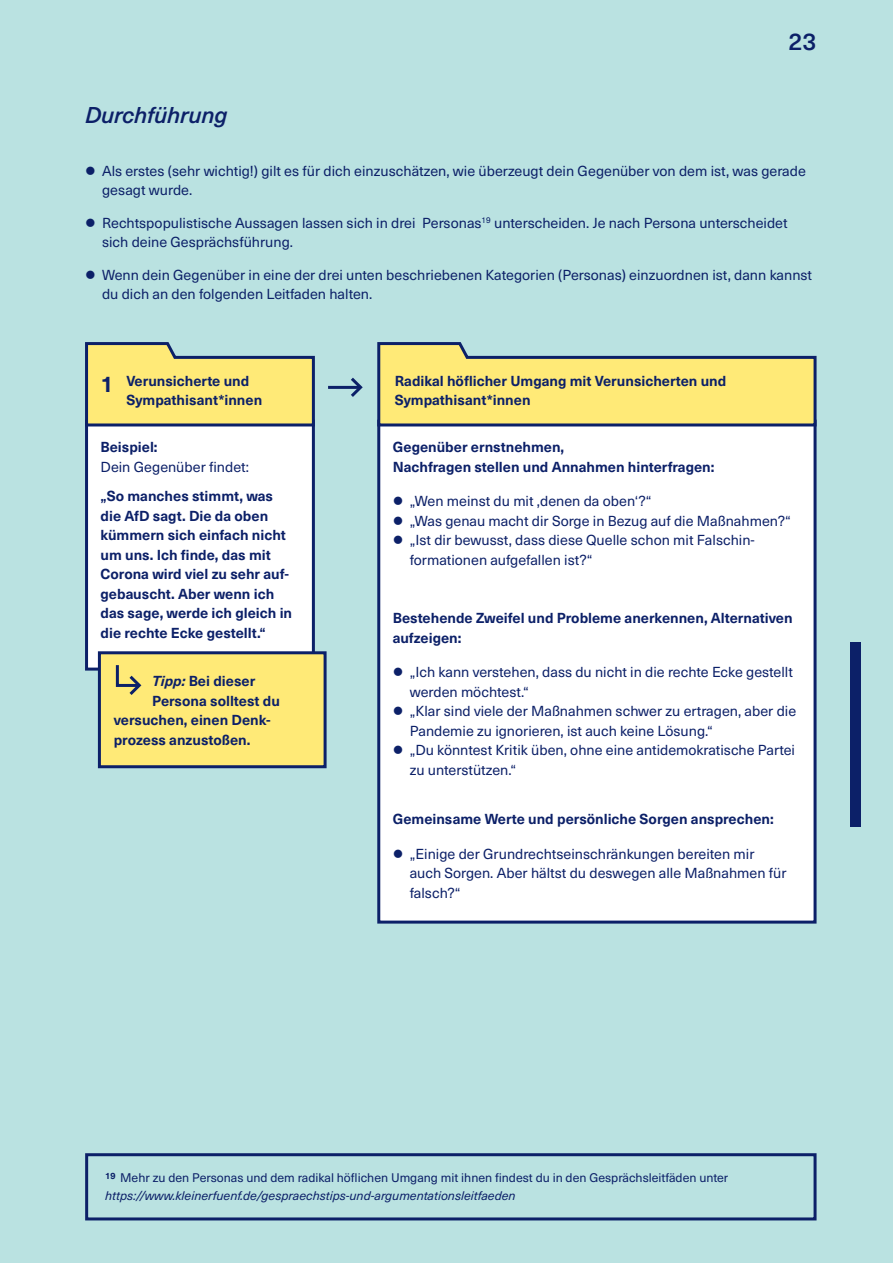
<style>
.page{position:relative;width:893px;height:1263px;background:#bae2e1}
.page>*{position:absolute;margin:0;border:0;box-sizing:border-box;transform-origin:0 0}
.t1{font:500 24px "Neue Haas Unica";color:#0c2068}
.t2{font:italic 500 22.5px "Neue Haas Unica";letter-spacing:-.01em;color:#0c2068}
.t3{font:700 22.5px "Neue Haas Unica";color:#0c2068}
.t4{font:14.25px/19.5px "Neue Haas Unica";color:#0c2068}
.t5{font:700 14.25px/19.5px "Neue Haas Unica";color:#0c2068}
.t6{font:12.3px/18px "Neue Haas Unica";color:#0c2068}
.s1{font-style:italic}
</style>
<div class="page">
<div style="left:850px;top:821px;width:11px;height:5px;background:#0c2068"></div>
<div style="left:850px;top:795px;width:11px;height:8px;background:#0c2068"></div>
<div style="left:850px;top:769px;width:11px;height:8px;background:#0c2068"></div>
<div style="left:850px;top:803px;width:11px;height:18px;background:#0c2068"></div>
<div style="left:850px;top:777px;width:11px;height:18px;background:#0c2068"></div>
<div style="left:850px;top:751px;width:11px;height:18px;background:#0c2068"></div>
<div style="left:850px;top:743px;width:11px;height:8px;background:#0c2068"></div>
<div style="left:850px;top:725px;width:11px;height:18px;background:#0c2068"></div>
<div style="left:850px;top:717px;width:11px;height:8px;background:#0c2068"></div>
<div style="left:850px;top:700px;width:11px;height:17px;background:#0c2068"></div>
<div style="left:850px;top:691px;width:11px;height:9px;background:#0c2068"></div>
<div style="left:850px;top:674px;width:11px;height:17px;background:#0c2068"></div>
<div style="left:850px;top:665px;width:11px;height:9px;background:#0c2068"></div>
<div style="left:850px;top:642px;width:11px;height:6px;background:#0c2068"></div>
<div style="left:850px;top:648px;width:11px;height:17px;background:#0c2068"></div>
<div style="left:85px;top:1153px;width:731px;height:67px;border:3px solid #0c2068"></div>
<div style="left:377px;top:420px;width:439px;height:503px;background:#fff;border:3px solid #0c2068"></div>
<svg style="left:377px;top:342px;width:440px;height:86px;background:#e2d885"></svg>
<div style="left:85px;top:420px;width:230px;height:251px;background:#fff;border:3px solid #0c2068"></div>
<svg style="left:85px;top:342px;width:230px;height:86px;background:#e1d682"></svg>
<div style="left:98px;top:651px;width:229px;height:117px;background:#ffea77;border:3px solid #0c2068"></div>
<svg style="left:115px;top:665px;width:27px;height:30px"></svg>
<hr style="left:328px;top:386px;width:32px;height:3px;background:#0c2068">
<svg style="left:348px;top:377px;width:15px;height:20px"></svg>
<h2 class="t2" style="left:85px;top:98px;width:144px">Durchführung</h2>
<h1 class="t1" style="left:788px;top:24px;width:29px">23</h1>
<p class="t4" style="left:102px;top:160px;width:705px">Als erstes (sehr wichtig!) gilt es für dich einzuschätzen, wie überzeugt dein Gegenüber von dem ist, was gerade gesagt wurde.</p>
<p class="t4" style="left:102px;top:212px;width:687px">Rechtspopulistische Aussagen lassen sich in drei Personas<sup>19</sup> unterscheiden. Je nach Persona unterscheidet sich deine Gesprächsführung.</p>
<p class="t4" style="left:102px;top:264px;width:712px">Wenn dein Gegenüber in eine der drei unten beschriebenen Kategorien (Personas) einzuordnen ist, dann kannst du dich an den folgenden Leitfaden halten.</p>
<h2 class="t3" style="left:101px;top:367px;width:15px">1</h2>
<p class="t5" style="left:126px;top:370px;width:137px">Verunsicherte und<br>Sympathisant*innen</p>
<p class="t5" style="left:101px;top:436px;width:59px">Beispiel:</p>
<p class="t4" style="left:101px;top:456px;width:150px">Dein Gegenüber findet:</p>
<p class="t5" style="left:101px;top:485px;width:193px">„So manches stimmt, was die AfD sagt. Die da oben kümmern sich einfach nicht um uns. Ich finde, das mit<br>Corona wird viel zu sehr auf&shy;gebauscht. Aber wenn ich das sage, werde ich gleich in die rechte Ecke gestellt.“</p>
<p class="t5" style="left:152px;top:670px;width:105px"><span class="s1">Tipp:</span> Bei dieser</p>
<p class="t5" style="left:152px;top:690px;width:129px">Persona solltest du</p>
<p class="t5" style="left:114px;top:709px;width:158px">versuchen, einen Denk-</p>
<p class="t5" style="left:114px;top:729px;width:138px">prozess anzustoßen.</p>
<p class="t5" style="left:395px;top:370px;width:333px">Radikal höflicher Umgang mit Verunsicherten und<br>Sympathisant*innen</p>
<p class="t5" style="left:393px;top:436px;width:323px">Gegenüber ernstnehmen,<br>Nachfragen stellen und Annahmen hinterfragen:</p>
<p class="t4" style="left:410px;top:490px;width:382px">„Wen meinst du mit ,denen da oben‘?“<br>„Was genau macht dir Sorge in Bezug auf die Maßnahmen?“ „Ist dir bewusst, dass diese Quelle schon mit Falschin&shy;formationen aufgefallen ist?“</p>
<p class="t5" style="left:393px;top:607px;width:401px">Bestehende Zweifel und Probleme anerkennen, Alternativen aufzeigen:</p>
<p class="t4" style="left:410px;top:661px;width:388px">„Ich kann verstehen, dass du nicht in die rechte Ecke gestellt werden möchtest.“<br>„Klar sind viele der Maßnahmen schwer zu ertragen, aber die Pandemie zu ignorieren, ist auch keine Lösung.“<br>„Du könntest Kritik üben, ohne eine antidemokratische Partei zu unterstützen.“</p>
<p class="t5" style="left:393px;top:808px;width:383px">Gemeinsame Werte und persönliche Sorgen ansprechen:</p>
<p class="t4" style="left:410px;top:843px;width:378px">„Einige der Grundrechtseinschränkungen bereiten mir auch Sorgen. Aber hältst du deswegen alle Maßnahmen für falsch?“</p>
<p class="t6" style="left:105px;top:1168px;width:625px"><sup>19</sup> Mehr zu den Personas und dem radikal höflichen Umgang mit ihnen findest du in den Gesprächsleitfäden unter <span class="s1">https://www.kleinerfuenf.de/gespraechstips-und-argumentationsleitfaeden</span></p>
</div>
